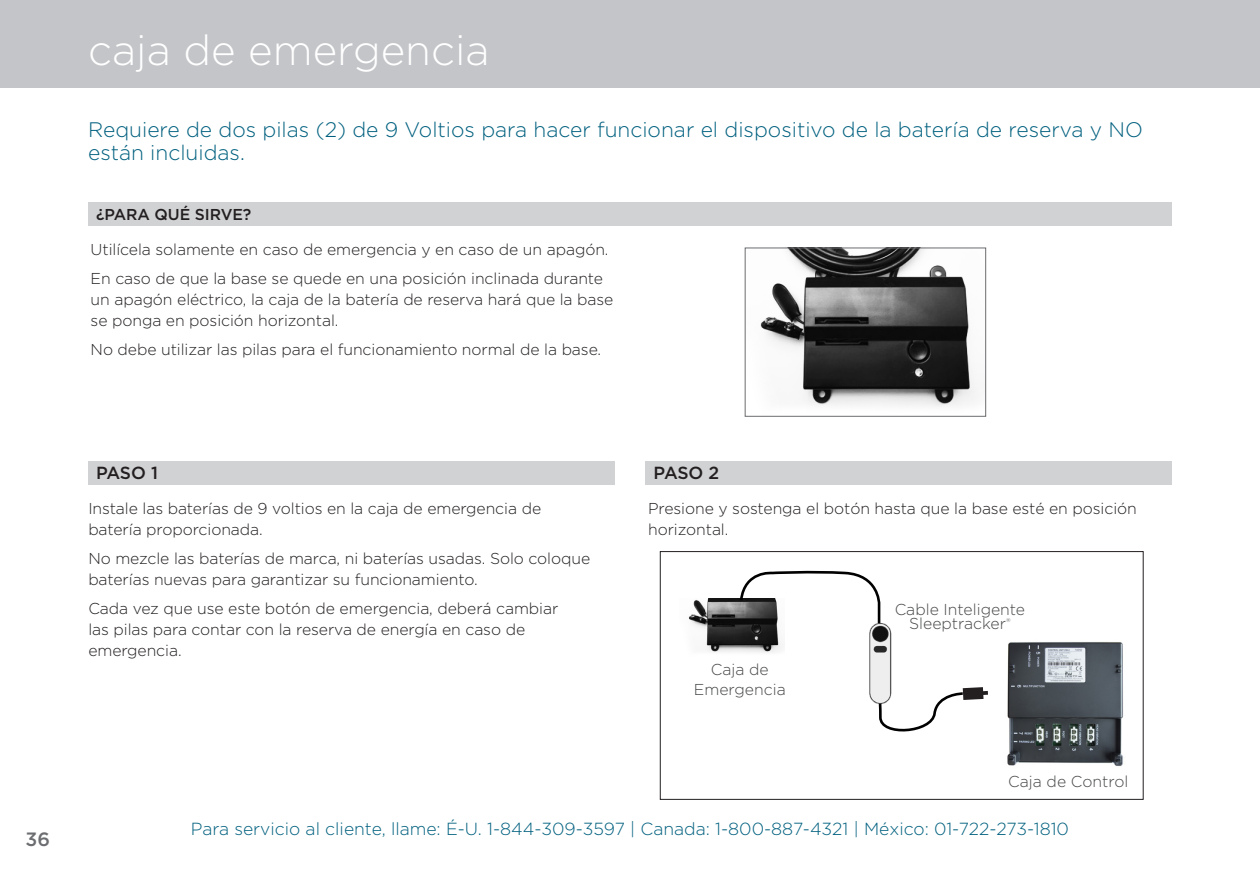
<style>
.page{position:relative;width:1260px;height:882px;background:#fff}
.page>*{position:absolute;margin:0;border:0;box-sizing:border-box;transform-origin:0 0}
.t1{font:300 42px "Gotham";color:#fff}
.Intro_Subheader{font:300 21px/22.8px "Gotham";color:#00607f}
.t2{font:500 19.25px "Gotham";color:#6c6d70}
.t3{font:300 17.5px "Gotham";color:#00607f}
.Step{font:500 17.5px "Gotham";letter-spacing:-.015em;color:#231f20}
.Body{font:300 15.75px/21px "Gotham";letter-spacing:-.005em;color:#231f20}
.Callout_Center{font:300 15.75px/19.2px "Gotham";color:#454647;text-align:center}
.Step-2{font:500 15.75px "Gotham";letter-spacing:-.005em;color:#231f20}
.Callout_Center-2{font:300 5.6px "Gotham";color:#454647}
</style>
<div class="page">
<div style="left:0;top:0;width:1260px;height:88px;background:#c4c5c9"></div>
<div style="left:88px;top:202px;width:1084px;height:24px;background:#d1d2d4"></div>
<div style="left:646px;top:461px;width:526px;height:24px;background:#d1d2d4"></div>
<div style="left:88px;top:461px;width:526px;height:24px;background:#d1d2d4"></div>
<img style="left:760px;top:249px;width:217px;height:158px">
<div style="left:745px;top:247px;width:241px;height:170px;border:1px solid #6c6d70"></div>
<img style="left:688px;top:598px;width:50px;height:54px">
<img style="left:1007px;top:642px;width:116px;height:124px">
<div style="left:660px;top:551px;width:484px;height:249px;border:1px solid #231f20"></div>
<svg style="left:738px;top:570px;width:250px;height:162px"></svg>
<img style="left:859px;top:622px;width:39px;height:85px">
<p class="t1" style="left:88px;top:27px;width:403px">caja de emergencia</p>
<p class="Intro_Subheader" style="left:88px;top:118px;width:1056px">Requiere de dos pilas (2) de 9 Voltios para hacer funcionar el dispositivo de la batería de reserva y NO están incluidas.</p>
<p class="Step-2" style="left:96px;top:205px;width:157px">¿PARA QUÉ SIRVE?</p>
<p class="Body" style="left:91px;top:239px;width:519px">Utilícela solamente en caso de emergencia y en caso de un apagón.</p>
<p class="Body" style="left:91px;top:268px;width:524px">En caso de que la base se quede en una posición inclinada durante un apagón eléctrico, la caja de la batería de reserva hará que la base se ponga en posición horizontal.</p>
<p class="Body" style="left:91px;top:339px;width:512px">No debe utilizar las pilas para el funcionamiento normal de la base.</p>
<p class="t2" style="left:26px;top:828px;width:26px">36</p>
<p class="Step" style="left:96px;top:463px;width:63px">PASO 1</p>
<p class="Step" style="left:654px;top:463px;width:67px">PASO 2</p>
<p class="Body" style="left:88px;top:498px;width:454px">Instale las baterías de 9 voltios en la caja de emergencia de batería proporcionada.</p>
<p class="Body" style="left:88px;top:548px;width:503px">No mezcle las baterías de marca, ni baterías usadas. Solo coloque baterías nuevas para garantizar su funcionamiento.</p>
<p class="Body" style="left:88px;top:598px;width:472px">Cada vez que use este botón de emergencia, deberá cambiar las pilas para contar con la reserva de energía en caso de emergencia.</p>
<p class="Body" style="left:648px;top:498px;width:490px">Presione y sostenga el botón hasta que la base esté en posición horizontal.</p>
<p class="Callout_Center" style="left:694px;top:660px;width:93px">Caja de<br>Emergencia</p>
<p class="Callout_Center" style="left:895px;top:602px;width:132px;line-height:14px">Cable Inteligente<br>Sleeptracker</p>
<p class="Callout_Center-2" style="left:1006px;top:617px;width:6px">®</p>
<p class="Callout_Center" style="left:1008px;top:772px;width:122px">Caja de Control</p>
<p class="t3" style="left:191px;top:819px;width:880px">Para servicio al cliente, llame: É-U. 1-844-309-3597 | Canada: 1-800-887-4321 | México: 01-722-273-1810</p>
</div>
